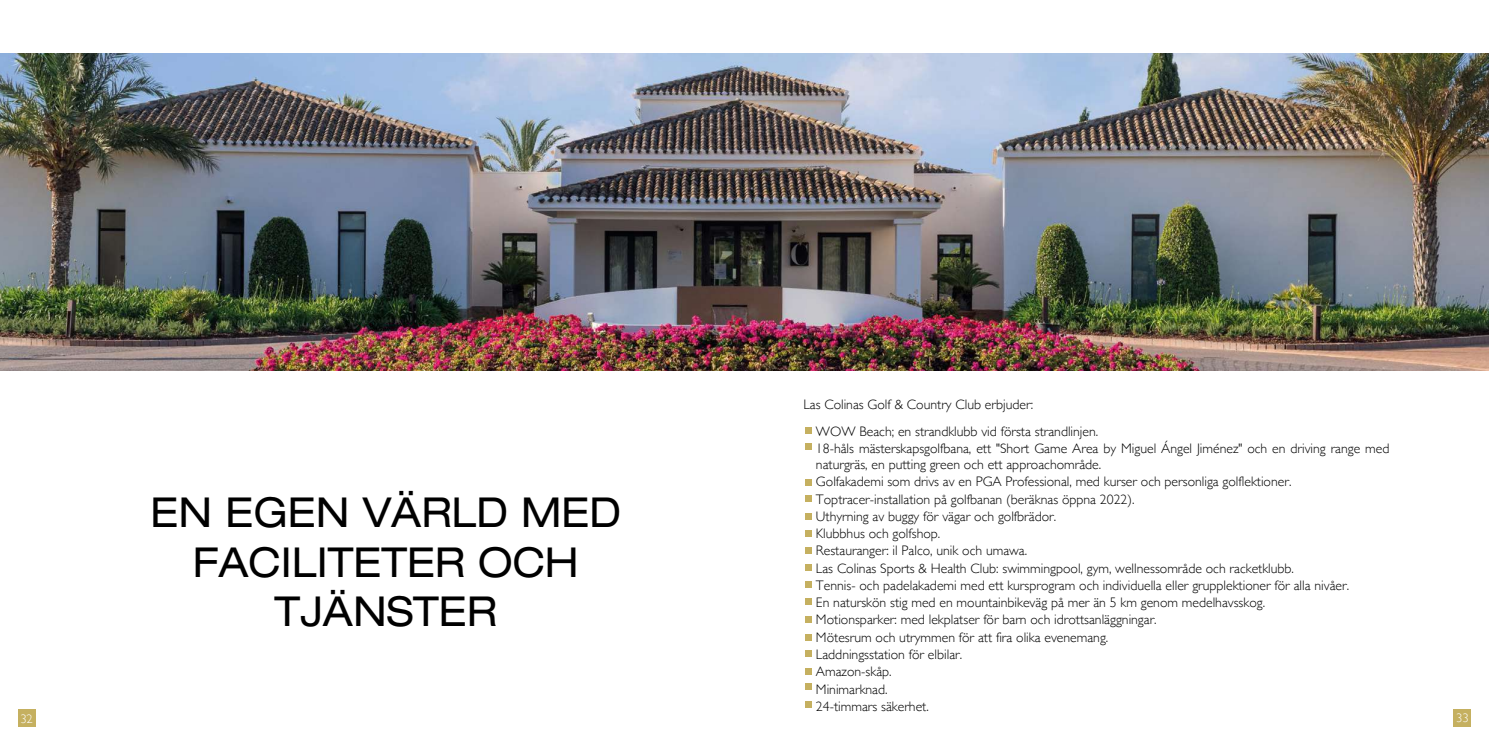
<style>
.page{position:relative;width:1489px;height:745px;background:#fff}
.page>*{position:absolute;margin:0;border:0;box-sizing:border-box;transform-origin:0 0}
.t1{font:expanded 41.25px/49.5px "Helvetica Neue LT Std";color:#000;text-align:center;scale:.96 1}
.t2{font:300 13.75px/17.2px "Gill Sans";color:#000}
.t3{font:300 12.5px "Gill Sans";color:#fff}
</style>
<div class="page">
<div style="left:18px;top:709px;width:17px;height:17px;background:#c5b060"></div>
<div style="left:1453px;top:708px;width:17px;height:18px;background:#c5b060"></div>
<img style="left:0;top:53px;width:1488px;height:317px">
<svg style="left:805px;top:479px;width:6px;height:6px"></svg>
<svg style="left:805px;top:495px;width:6px;height:6px"></svg>
<svg style="left:805px;top:443px;width:6px;height:6px"></svg>
<svg style="left:805px;top:530px;width:6px;height:6px"></svg>
<svg style="left:805px;top:547px;width:6px;height:6px"></svg>
<div style="left:805px;top:580px;width:6px;height:7px;background:#c5b060"></div>
<svg style="left:805px;top:513px;width:6px;height:6px"></svg>
<svg style="left:805px;top:564px;width:6px;height:6px"></svg>
<svg style="left:805px;top:598px;width:6px;height:6px"></svg>
<svg style="left:805px;top:616px;width:6px;height:6px"></svg>
<svg style="left:805px;top:634px;width:6px;height:6px"></svg>
<svg style="left:805px;top:650px;width:6px;height:6px"></svg>
<svg style="left:805px;top:668px;width:6px;height:6px"></svg>
<svg style="left:805px;top:683px;width:6px;height:6px"></svg>
<svg style="left:805px;top:701px;width:6px;height:6px"></svg>
<svg style="left:805px;top:427px;width:6px;height:6px"></svg>
<h1 class="t1" style="left:150px;top:486px;width:491px">EN EGEN VÄRLD MED<br>FACILITETER OCH<br>TJÄNSTER</h1>
<p class="t2" style="left:816px;top:391px;width:284px;line-height:26.2px;text-indent:-13px">Las Colinas Golf &amp; Country Club erbjuder:<br>WOW Beach; en strandklubb vid första strandlinjen.</p>
<p class="t2" style="left:816px;top:439px;width:575px;line-height:16px">18-håls mästerskapsgolfbana, ett "Short Game Area by Miguel Ángel Jiménez" och en driving range med naturgräs, en putting green och ett approachområde.</p>
<p class="t2" style="left:816px;top:472px;width:534px">Golfakademi som drivs av en PGA Professional, med kurser och personliga golflektioner.<br>Toptracer-installation på golfbanan (beräknas öppna 2022).<br>Uthyrning av buggy för vägar och golfbrädor.<br>Klubbhus och golfshop.<br>Restauranger: il Palco, unik och umawa.<br>Las Colinas Sports &amp; Health Club: swimmingpool, gym, wellnessområde och racketklubb.<br>Tennis- och padelakademi med ett kursprogram och individuella eller grupplektioner för alla nivåer.<br>En naturskön stig med en mountainbikeväg på mer än 5 km genom medelhavsskog.<br>Motionsparker: med lekplatser för barn och idrottsanläggningar.<br>Mötesrum och utrymmen för att fira olika evenemang.<br>Laddningsstation för elbilar.<br>Amazon-skåp.<br>Minimarknad.<br>24-timmars säkerhet.</p>
<p class="t3" style="left:20px;top:708px;width:14px">32</p>
<p class="t3" style="left:1455px;top:707px;width:14px">33</p>
</div>
